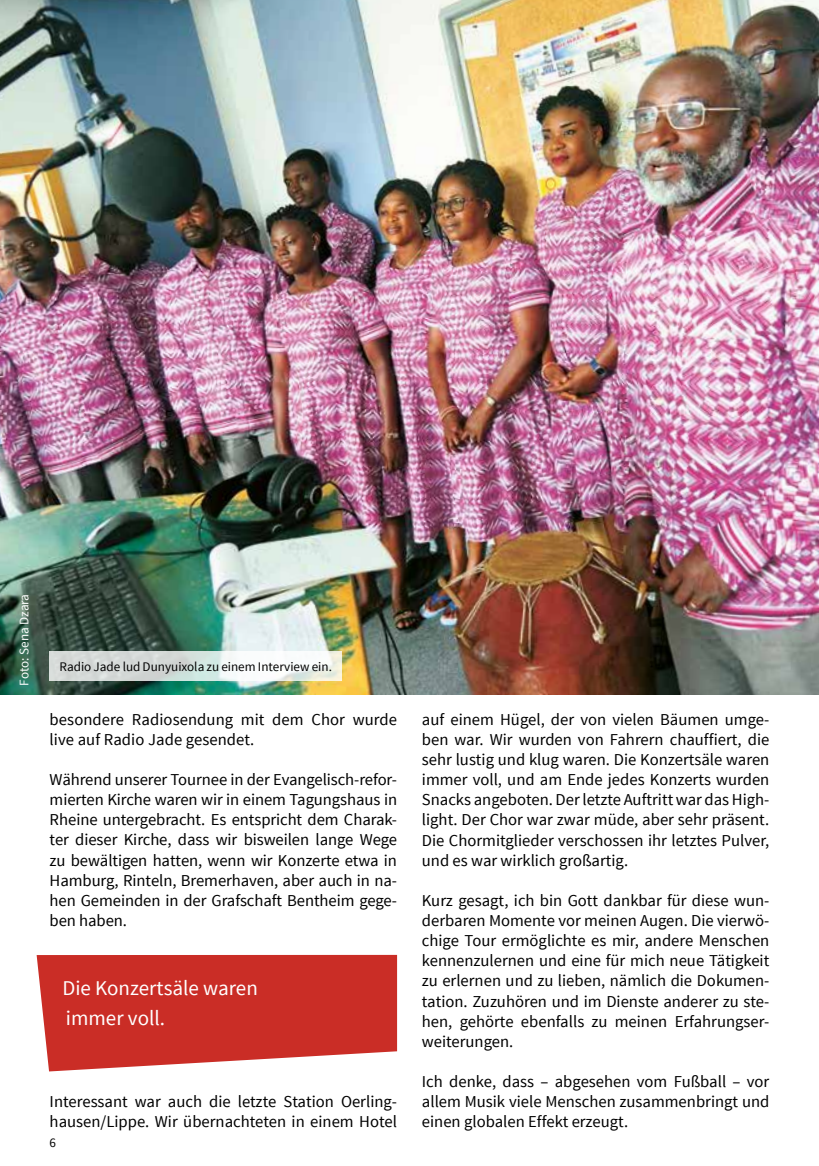
<style>
.page{position:relative;width:819px;height:1166px;background:#fff}
.page>*{position:absolute;margin:0;border:0;box-sizing:border-box;transform-origin:0 0}
.t1{font:21px/30.1px "Source Sans Pro";color:#fff}
.t2{font:16.62px/20.1px "Source Sans Pro";color:#000;text-align:justify}
.t3{font:13.12px "Source Sans Pro";color:#000}
.t4{font:13.12px "Source Sans Pro";letter-spacing:-.005em;color:#fff}
</style>
<div class="page">
<img style="left:0;top:0;width:819px;height:694px">
<svg style="left:37px;top:955px;width:360px;height:116px;background:#cf433d"></svg>
<svg style="left:50px;top:651px;width:292px;height:29px"></svg>
<p class="t4" style="left:16px;top:685px;width:93px;rotate:-90deg">Foto: Sena Dzara</p>
<p class="t3" style="left:60px;top:658px;width:274px">Radio Jade lud Dunyuixola zu einem Interview ein.</p>
<p class="t2" style="left:50px;top:709px;width:349px">besondere Radiosendung mit dem Chor wurde live auf Radio Jade gesendet.</p>
<p class="t2" style="left:50px;top:770px;width:349px">Während unserer Tournee in der Evangelisch-refor&shy;mierten Kirche waren wir in einem Tagungshaus in Rheine untergebracht. Es entspricht dem Charak&shy;ter dieser Kirche, dass wir bisweilen lange Wege zu bewältigen hatten, wenn wir Konzerte etwa in Hamburg, Rinteln, Bremerhaven, aber auch in na&shy;hen Gemeinden in der Grafschaft Bentheim gege&shy;ben haben.</p>
<p class="t1" style="left:62px;top:973px;width:197px">Die Konzertsäle waren immer voll.</p>
<p class="t2" style="left:50px;top:1092px;width:349px">Interessant war auch die letzte Station Oerling&shy;hausen/Lippe. Wir übernachteten in einem Hotel</p>
<p class="t3" style="left:50px;top:1135px;width:8px">6</p>
<p class="t2" style="left:422px;top:709px;width:349px">auf einem Hügel, der von vielen Bäumen umge&shy;ben war. Wir wurden von Fahrern chauffiert, die sehr lustig und klug waren. Die Konzertsäle waren immer voll, und am Ende jedes Konzerts wurden Snacks angeboten. Der letzte Auftritt war das High&shy;light. Der Chor war zwar müde, aber sehr präsent.<br>Die Chormitglieder verschossen ihr letztes Pulver, und es war wirklich großartig.</p>
<p class="t2" style="left:422px;top:890px;width:349px">Kurz gesagt, ich bin Gott dankbar für diese wun&shy;derbaren Momente vor meinen Augen. Die vierwö&shy;chige Tour ermöglichte es mir, andere Menschen kennenzulernen und eine für mich neue Tätigkeit zu erlernen und zu lieben, nämlich die Dokumen&shy;tation. Zuzuhören und im Dienste anderer zu ste&shy;hen, gehörte ebenfalls zu meinen Erfahrungser&shy;weiterungen.</p>
<p class="t2" style="left:422px;top:1072px;width:349px">Ich denke, dass – abgesehen vom Fußball – vor allem Musik viele Menschen zusammenbringt und einen globalen Effekt erzeugt.</p>
</div>
